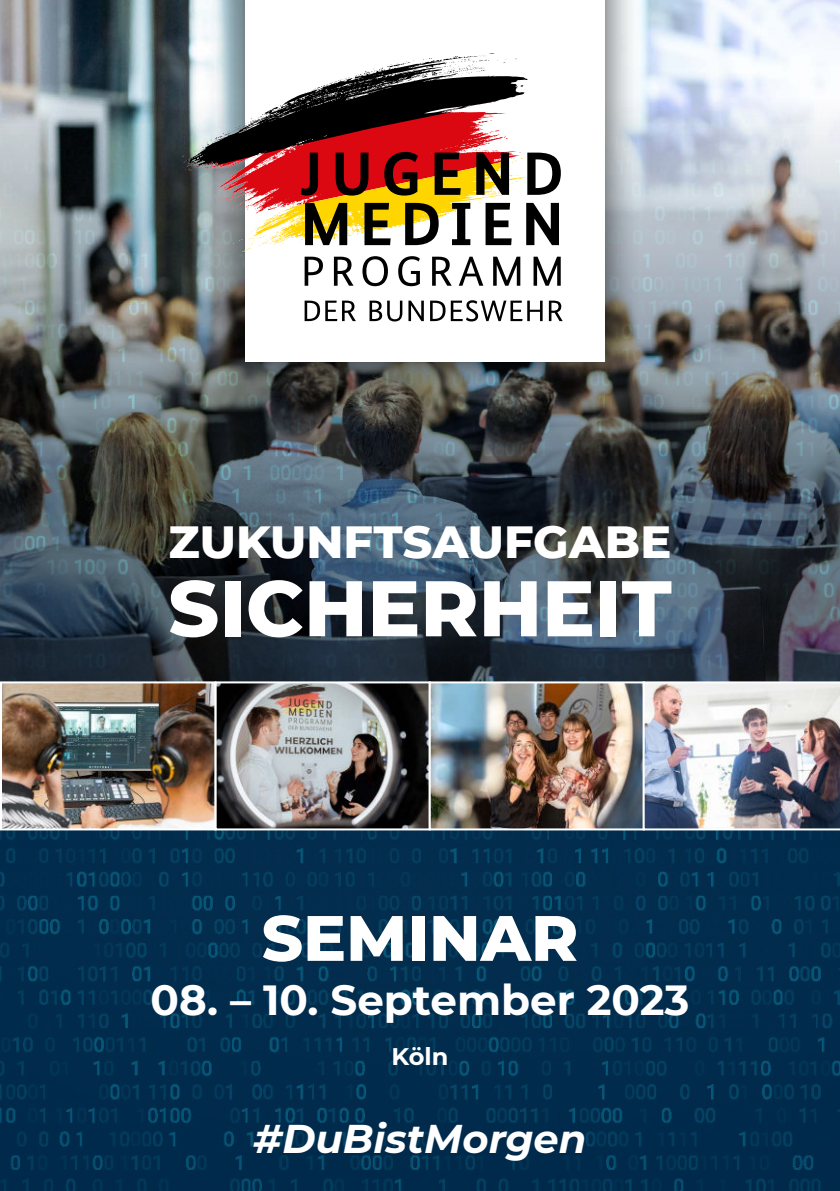
<style>
.page{position:relative;width:840px;height:1191px;background:#fff}
.page>*{position:absolute;margin:0;border:0;box-sizing:border-box;transform-origin:0 0}
.t1{font:800 78.6px "Montserrat";color:#fff}
.t2{font:800 64px "Montserrat";color:#fff}
.t3{font:800 46px "Montserrat";color:#fff}
.t4{font:700 42px "Montserrat";color:#fff}
.t5{font:italic 700 40px "Montserrat";color:#fff}
.t6{font:700 24px "Montserrat";color:#fff}
</style>
<div class="page">
<img style="left:0;top:830px;width:839px;height:361px">
<img style="left:0;top:0;width:839px;height:681px">
<img style="left:3px;top:684px;width:210px;height:143px">
<div style="left:0;top:681px;width:216px;height:149px;border:2px solid #fff"></div>
<img style="left:217px;top:684px;width:210px;height:143px">
<div style="left:214px;top:681px;width:216px;height:149px;border:2px solid #fff"></div>
<img style="left:431px;top:684px;width:210px;height:143px">
<div style="left:428px;top:681px;width:216px;height:149px;border:2px solid #fff"></div>
<img style="left:642px;top:681px;width:197px;height:149px">
<div style="left:207px;top:0;width:434px;height:399px;background:#000;opacity:.75"></div>
<div style="left:245px;top:0;width:359px;height:362px;background:#fff"></div>
<svg style="left:181px;top:53px;width:349px;height:199px"></svg>
<svg style="left:429px;top:54px;width:87px;height:7px"></svg>
<svg style="left:305px;top:203px;width:253px;height:42px"></svg>
<svg style="left:301px;top:152px;width:259px;height:44px;background:#914229"></svg>
<svg style="left:304px;top:300px;width:258px;height:21px"></svg>
<svg style="left:304px;top:256px;width:256px;height:30px"></svg>
<p class="t3" style="left:168px;top:515px;width:504px">ZUKUNFTSAUFGABE</p>
<h1 class="t1" style="left:168px;top:563px;width:504px">SICHERHEIT</h1>
<h2 class="t2" style="left:261px;top:901px;width:318px">SEMINAR</h2>
<p class="t4" style="left:150px;top:982px;width:540px">08. – 10. September 2023</p>
<p class="t6" style="left:391px;top:1046px;width:58px">Köln</p>
<p class="t5" style="left:253px;top:1121px;width:334px">#DuBistMorgen</p>
</div>
